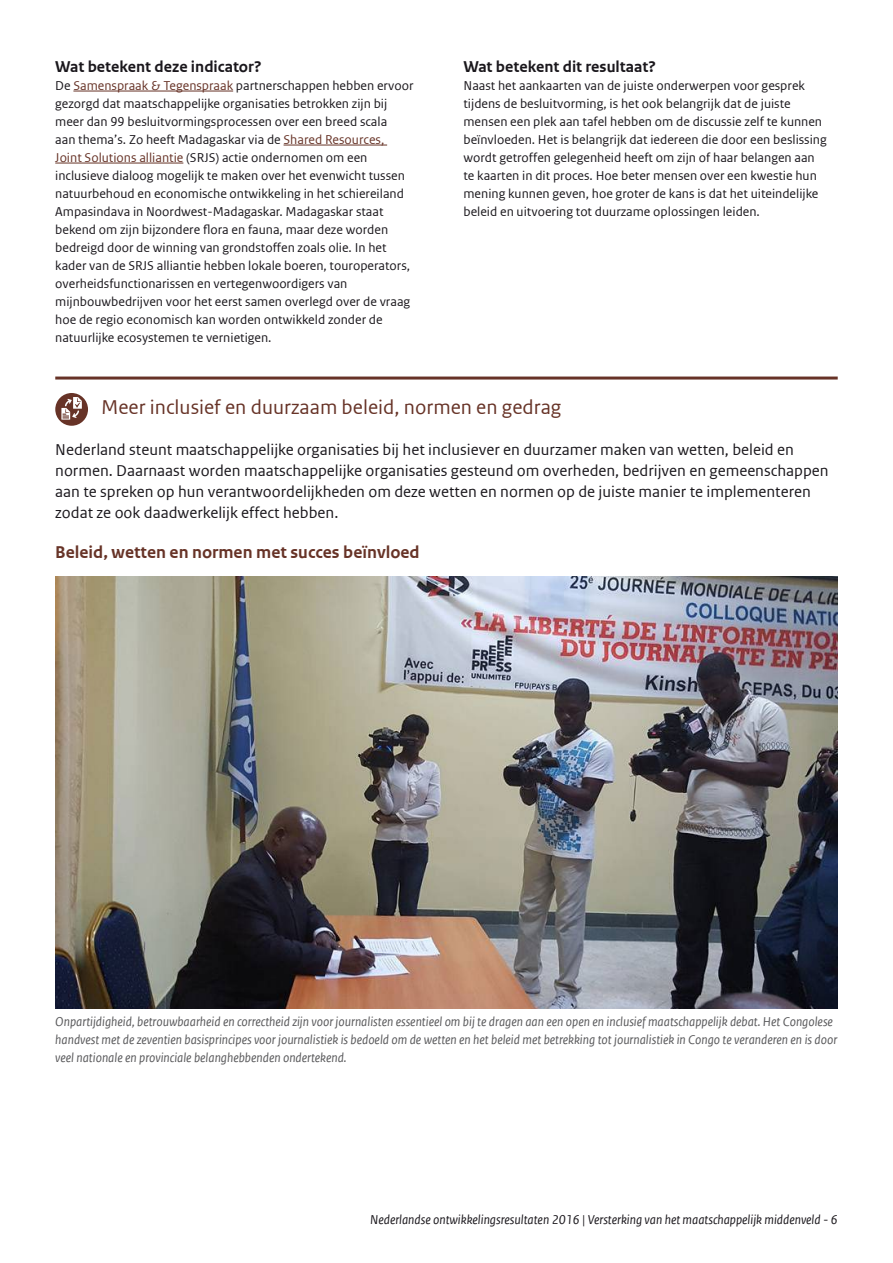
<style>
.page{position:relative;width:893px;height:1263px;background:#fff}
.page>*{position:absolute;margin:0;border:0;box-sizing:border-box;transform-origin:0 0}
.t1{font:21px "Rijksoverheid Sans Web Text";color:#673327}
.t2{font:700 18px "Rijksoverheid Sans Web Text";color:#673327}
.t3{font:16.5px/21px "Rijksoverheid Sans Web Text";color:#1a171c}
.t4{font:700 16.5px "Rijksoverheid Sans Web Text";color:#1a171c}
.t5{font:13.5px/18px "Rijksoverheid Sans Web Text";color:#1a171c}
.t6{font:italic 13.5px/18px "Rijksoverheid Sans Web Text";color:#58585a}
.t7{font:italic 13.5px "Rijksoverheid Sans Web Text";color:#1a171c}
.s1{color:#673327}
</style>
<div class="page">
<hr style="left:55px;top:377px;width:783px;height:3px;background:#673327">
<hr style="left:73px;top:91px;width:160px;height:1px;background:#673327">
<hr style="left:284px;top:145px;width:103px;height:1px;background:#673327">
<hr style="left:55px;top:163px;width:128px;height:1px;background:#673327">
<div style="left:55px;top:393px;width:33px;height:33px;background:#673327;border-radius:50%"></div>
<svg style="left:61px;top:397px;width:21px;height:23px"></svg>
<img style="left:55px;top:576px;width:783px;height:432px">
<p class="t4" style="left:55px;top:57px;width:208px">Wat betekent deze indicator?</p>
<p class="t5" style="left:55px;top:77px;width:360px">De <span class="s1">Samenspraak &amp; Tegenspraak</span> partnerschappen hebben ervoor gezorgd dat maatschappelijke organisaties betrokken zijn bij meer dan 99 besluitvormingsprocessen over een breed scala<br>aan thema’s. Zo heeft Madagaskar via de <span class="s1">Shared Resources, Joint Solutions alliantie</span> (SRJS) actie ondernomen om een inclusieve dialoog mogelijk te maken over het evenwicht tussen natuurbehoud en economische ontwikkeling in het schiereiland Ampasindava in Noordwest-Madagaskar. Madagaskar staat bekend om zijn bijzondere flora en fauna, maar deze worden bedreigd door de winning van grondstoffen zoals olie. In het kader van de SRJS alliantie hebben lokale boeren, touroperators, overheidsfunctionarissen en vertegenwoordigers van mijnbouwbedrijven voor het eerst samen overlegd over de vraag hoe de regio economisch kan worden ontwikkeld zonder de natuurlijke ecosystemen te vernietigen.</p>
<p class="t4" style="left:463px;top:57px;width:194px">Wat betekent dit resultaat?</p>
<p class="t5" style="left:463px;top:77px;width:365px">Naast het aankaarten van de juiste onderwerpen voor gesprek tijdens de besluitvorming, is het ook belangrijk dat de juiste mensen een plek aan tafel hebben om de discussie zelf te kunnen beïnvloeden. Het is belangrijk dat iedereen die door een beslissing wordt getroffen gelegenheid heeft om zijn of haar belangen aan te kaarten in dit proces. Hoe beter mensen over een kwestie hun mening kunnen geven, hoe groter de kans is dat het uiteindelijke beleid en uitvoering tot duurzame oplossingen leiden.</p>
<h1 class="t1" style="left:101px;top:395px;width:462px">Meer inclusief en duurzaam beleid, normen en gedrag</h1>
<p class="t3" style="left:55px;top:439px;width:775px">Nederland steunt maatschappelijke organisaties bij het inclusiever en duurzamer maken van wetten, beleid en normen. Daarnaast worden maatschappelijke organisaties gesteund om overheden, bedrijven en gemeenschappen aan te spreken op hun verantwoordelijkheden om deze wetten en normen op de juiste manier te implementeren zodat ze ook daadwerkelijk effect hebben.</p>
<h2 class="t2" style="left:55px;top:542px;width:366px">Beleid, wetten en normen met succes beïnvloed</h2>
<p class="t6" style="left:55px;top:1013px;width:783px">Onpartijdigheid, betrouwbaarheid en correctheid zijn voor journalisten essentieel om bij te dragen aan een open en inclusief maatschappelijk debat. Het Congolese handvest met de zeventien basisprincipes voor journalistiek is bedoeld om de wetten en het beleid met betrekking tot journalistiek in Congo te veranderen en is door veel nationale en provinciale belanghebbenden ondertekend.</p>
<p class="t7" style="left:370px;top:1212px;width:469px">Nederlandse ontwikkelingsresultaten 2016 | Versterking van het maatschappelijk middenveld - 6</p>
</div>
